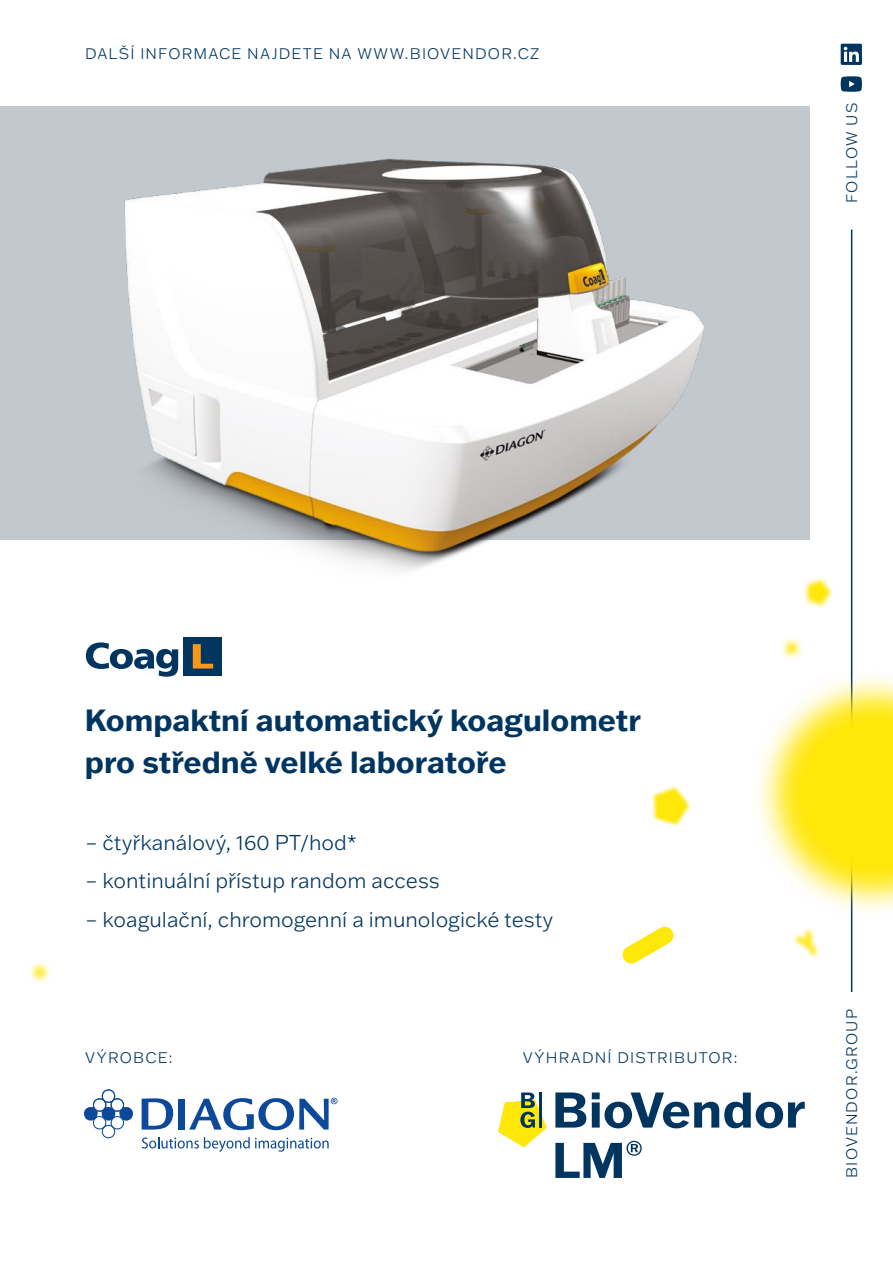
<style>
.page{position:relative;width:893px;height:1263px;background:#fff}
.page>*{position:absolute;margin:0;border:0;box-sizing:border-box;transform-origin:0 0}
.t1{font:700 30px/42px "Franklin Gothic ATF";color:#003560}
.t2{font:300 21px "Franklin Gothic ATF";color:#003560}
.t3{font:300 15px "Franklin Gothic ATF";letter-spacing:.08em;color:#003560}
</style>
<div class="page">
<svg style="left:841px;top:44px;width:21px;height:21px"></svg>
<hr style="left:851px;top:230px;width:1px;height:762px;background:#003560">
<svg style="left:841px;top:76px;width:21px;height:16px"></svg>
<svg style="left:757px;top:669px;width:136px;height:248px"></svg>
<svg style="left:777px;top:696px;width:116px;height:195px;background:#feeb3e"></svg>
<svg style="left:555px;top:1092px;width:250px;height:36px"></svg>
<svg style="left:498px;top:1092px;width:49px;height:55px"></svg>
<hr style="left:539px;top:1092px;width:3px;height:35px;background:#003560">
<svg style="left:555px;top:1141px;width:87px;height:37px"></svg>
<svg style="left:652px;top:786px;width:39px;height:41px"></svg>
<svg style="left:655px;top:788px;width:34px;height:36px"></svg>
<svg style="left:782px;top:638px;width:20px;height:21px"></svg>
<svg style="left:787px;top:642px;width:11px;height:12px"></svg>
<svg style="left:30px;top:962px;width:20px;height:21px"></svg>
<svg style="left:35px;top:966px;width:11px;height:12px"></svg>
<svg style="left:793px;top:928px;width:27px;height:30px"></svg>
<svg style="left:796px;top:931px;width:20px;height:24px"></svg>
<svg style="left:804px;top:577px;width:29px;height:31px"></svg>
<svg style="left:808px;top:581px;width:22px;height:23px"></svg>
<svg style="left:84px;top:1089px;width:49px;height:50px"></svg>
<svg style="left:142px;top:1098px;width:31px;height:31px"></svg>
<div style="left:179px;top:1099px;width:6px;height:30px;background:#0d499a"></div>
<svg style="left:189px;top:1098px;width:148px;height:32px"></svg>
<svg style="left:142px;top:1137px;width:187px;height:15px"></svg>
<div style="left:183px;top:638px;width:38px;height:38px;background:#003560"></div>
<svg style="left:86px;top:642px;width:92px;height:35px"></svg>
<svg style="left:193px;top:644px;width:20px;height:24px"></svg>
<div style="left:0;top:106px;width:809px;height:434px;background:#c3c8cd"></div>
<img style="left:124px;top:158px;width:580px;height:413px">
<svg style="left:622px;top:926px;width:52px;height:38px"></svg>
<p class="t3" style="left:85px;top:43px;width:456px">DALŠÍ INFORMACE NAJDETE NA WWW.BIOVENDOR.CZ</p>
<p class="t3" style="left:842px;top:203px;width:101px;rotate:-90deg">FOLLOW US</p>
<h2 class="t1" style="left:85px;top:698px;width:558px">Kompaktní automatický koagulometr pro středně velké laboratoře</h2>
<h3 class="t2" style="left:85px;top:828px;width:273px">– čtyřkanálový, 160 PT/hod*</h3>
<h3 class="t2" style="left:85px;top:867px;width:356px">– kontinuální přístup random access</h3>
<h3 class="t2" style="left:85px;top:905px;width:469px">– koagulační, chromogenní a imunologické testy</h3>
<p class="t3" style="left:85px;top:1048px;width:89px">VÝROBCE:</p>
<p class="t3" style="left:523px;top:1048px;width:216px">VÝHRADNÍ DISTRIBUTOR:</p>
<p class="t3" style="left:842px;top:1178px;width:170px;rotate:-90deg">BIOVENDOR.GROUP</p>
</div>
